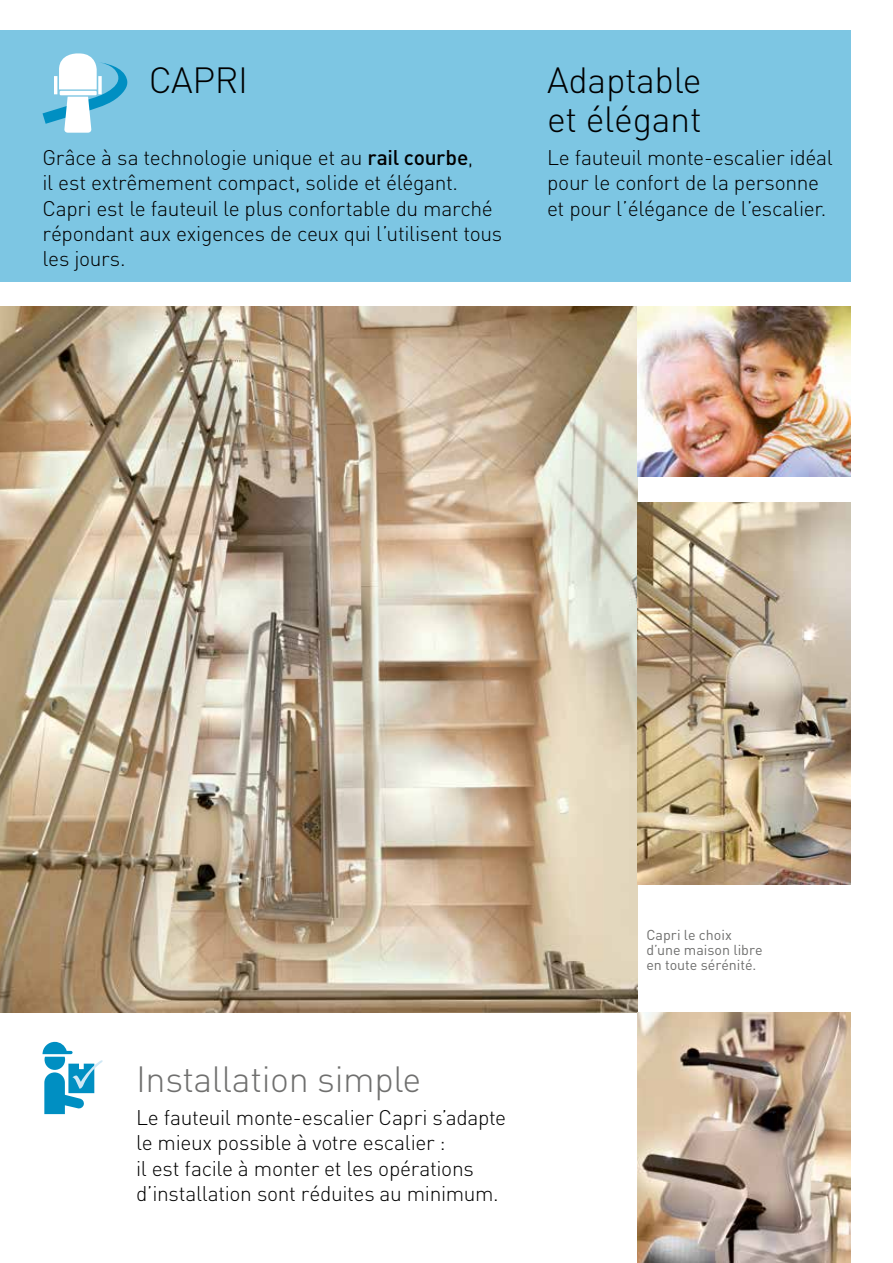
<style>
.page{position:relative;width:893px;height:1263px;background:#fff}
.page>*{position:absolute;margin:0;border:0;box-sizing:border-box;transform-origin:0 0}
.t1{font:300 36px/38.5px "DIN";letter-spacing:-.01em;color:#000}
.t2{font:300 36px "DIN";letter-spacing:-.01em;color:#6f6f6e}
.t3{font:300 21px/25.2px "DIN";letter-spacing:-.015em;color:#000}
.t4{font:14.25px/15px "DIN";color:#6f6f6e}
.s1{font-weight:500}
</style>
<div class="page">
<img style="left:0;top:306px;width:638px;height:706px">
<img style="left:638px;top:1012px;width:212px;height:251px">
<div style="left:0;top:30px;width:850px;height:251px;background:#7dc6e3"></div>
<svg style="left:43px;top:53px;width:85px;height:80px"></svg>
<img style="left:638px;top:306px;width:212px;height:170px">
<img style="left:638px;top:502px;width:212px;height:383px">
<svg style="left:43px;top:1042px;width:59px;height:72px"></svg>
<h1 class="t1" style="left:149px;top:60px;width:93px">Capri</h1>
<p class="t3" style="left:43px;top:145px;width:461px">Grâce à sa technologie unique et au <span class="s1">rail courbe</span>,<br>il est extrêmement compact, solide et élégant.<br>Capri est le fauteuil le plus confortable du marché répondant aux exigences de ceux qui l’utilisent tous les jours.</p>
<h1 class="t1" style="left:547px;top:60px;width:156px">Adaptable et élégant</h1>
<p class="t3" style="left:547px;top:145px;width:287px">Le fauteuil monte-escalier idéal pour le confort de la personne et pour l’élégance de l’escalier.</p>
<h1 class="t2" style="left:136px;top:1056px;width:287px">Installation simple</h1>
<p class="t3" style="left:136px;top:1105px;width:372px">Le fauteuil monte-escalier Capri s’adapte le mieux possible à votre escalier :<br>il est facile à monter et les opérations d’installation sont réduites au minimum.</p>
<p class="t4" style="left:646px;top:927px;width:118px">Capri le choix d’une maison libre en toute sérénité.</p>
</div>
